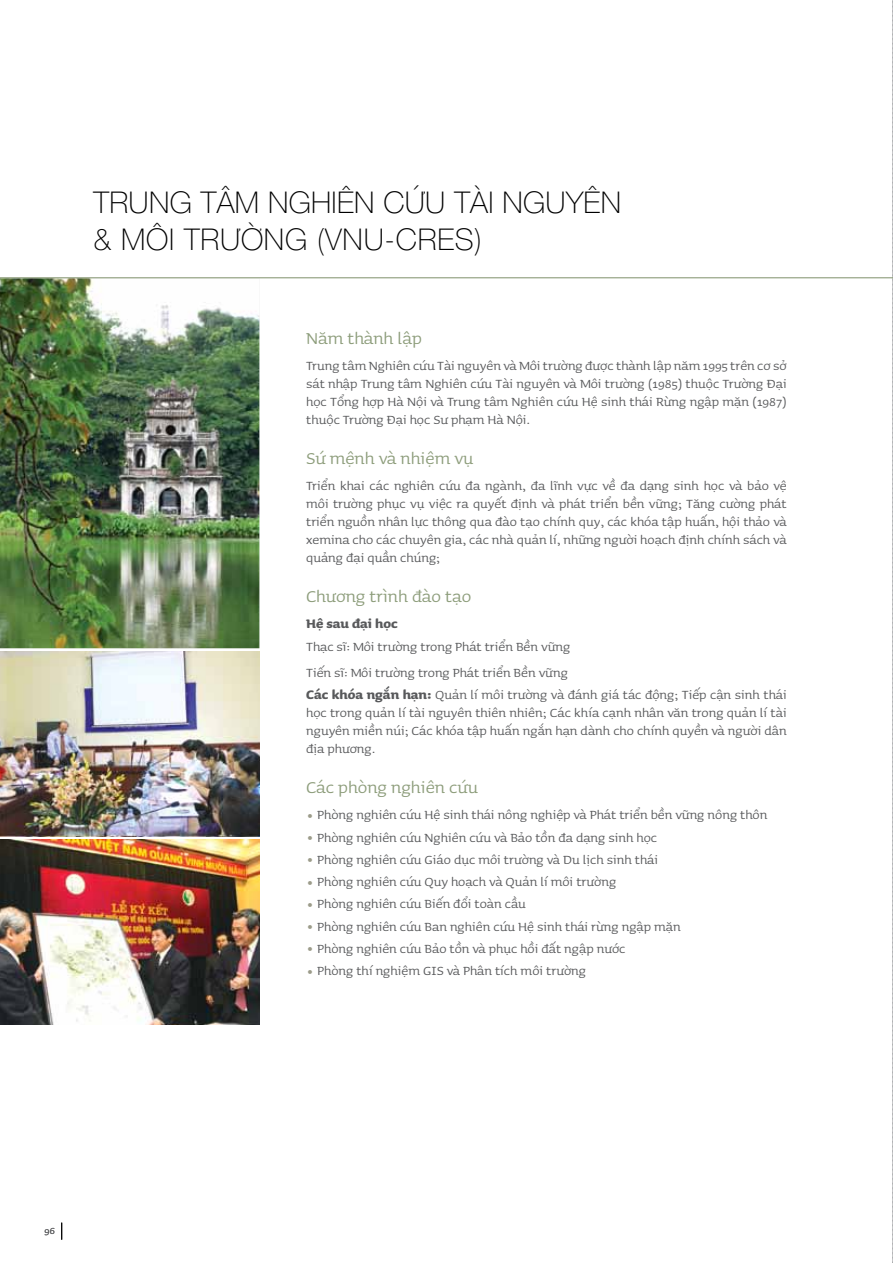
<style>
.page{position:relative;width:893px;height:1263px;background:#fff}
.page>*{position:absolute;margin:0;border:0;box-sizing:border-box;transform-origin:0 0}
.t1{font:30px/37.5px "Oxydesign HE35 Thin";letter-spacing:.01em;color:#000}
.t2{font:21px "Oxydesign SR";color:#8d9d7b}
.t3{font:15.75px/18px "Oxydesign SR";color:#58595b;text-align:justify}
.t4{font:15.75px "Oxydesign SR Bold";color:#58595b}
.t5{font:12px "Oxydesign SR";color:#58595b}
.s1{font-family:"Oxydesign SR Bold"}
</style>
<div class="page">
<svg style="left:892px;top:0;width:1px;height:1263px"></svg>
<svg style="left:61px;top:1222px;width:1px;height:18px"></svg>
<img style="left:0;top:278px;width:259px;height:370px">
<img style="left:0;top:651px;width:259px;height:185px">
<img style="left:0;top:840px;width:259px;height:185px">
<hr style="left:0;top:277px;width:893px;height:1px;background:#8d9d7b">
<h1 class="t1" style="left:94px;top:182px;width:529px">TRUNG TÂM NGHIÊN CỨU TÀI NGUYÊN &amp; MÔI TRƯỜNG (VNU-CRES)</h1>
<h2 class="t2" style="left:306px;top:326px;width:117px">Năm thành lập</h2>
<p class="t3" style="left:306px;top:357px;width:482px">Trung tâm Nghiên cứu Tài nguyên và Môi trường được thành lập năm 1995 trên cơ sở sát nhập Trung tâm Nghiên cứu Tài nguyên và Môi trường (1985) thuộc Trường Đại học Tổng hợp Hà Nội và Trung tâm Nghiên cứu Hệ sinh thái Rừng ngập mặn (1987) thuộc Trường Đại học Sư phạm Hà Nội.</p>
<h2 class="t2" style="left:306px;top:446px;width:169px">Sứ mệnh và nhiệm vụ</h2>
<p class="t3" style="left:306px;top:477px;width:482px">Triển khai các nghiên cứu đa ngành, đa lĩnh vực về đa dạng sinh học và bảo vệ môi trường phục vụ việc ra quyết định và phát triển bền vững; Tăng cường phát triển nguồn nhân lực thông qua đào tạo chính quy, các khóa tập huấn, hội thảo và xemina cho các chuyên gia, các nhà quản lí, những người hoạch định chính sách và quảng đại quần chúng;</p>
<h2 class="t2" style="left:306px;top:584px;width:167px">Chương trình đào tạo</h2>
<p class="t4" style="left:306px;top:613px;width:93px">Hệ sau đại học</p>
<p class="t3" style="left:306px;top:633px;width:266px;line-height:26.5px">Thạc sĩ: Môi trường trong Phát triển Bền vững<br>Tiến sĩ: Môi trường trong Phát triển Bền vững</p>
<p class="t3" style="left:306px;top:686px;width:482px"><span class="s1">Các khóa ngắn hạn:</span> Quản lí môi trường và đánh giá tác động; Tiếp cận sinh thái học trong quản lí tài nguyên thiên nhiên; Các khía cạnh nhân văn trong quản lí tài nguyên miền núi; Các khóa tập huấn ngắn hạn dành cho chính quyền và người dân địa phương.</p>
<h2 class="t2" style="left:306px;top:775px;width:173px">Các phòng nghiên cứu</h2>
<p class="t3" style="left:306px;top:806px;width:463px"><sub>•</sub> Phòng nghiên cứu Hệ sinh thái nông nghiệp và Phát triển bền vững nông thôn</p>
<p class="t3" style="left:306px;top:828px;width:352px"><sub>•</sub> Phòng nghiên cứu Nghiên cứu và Bảo tồn đa dạng sinh học</p>
<p class="t3" style="left:306px;top:850px;width:353px"><sub>•</sub> Phòng nghiên cứu Giáo dục môi trường và Du lịch sinh thái</p>
<p class="t3" style="left:306px;top:872px;width:312px"><sub>•</sub> Phòng nghiên cứu Quy hoạch và Quản lí môi trường</p>
<p class="t3" style="left:306px;top:895px;width:221px"><sub>•</sub> Phòng nghiên cứu Biến đổi toàn cầu</p>
<p class="t3" style="left:306px;top:917px;width:376px"><sub>•</sub> Phòng nghiên cứu Ban nghiên cứu Hệ sinh thái rừng ngập mặn</p>
<p class="t3" style="left:306px;top:939px;width:321px"><sub>•</sub> Phòng nghiên cứu Bảo tồn và phục hồi đất ngập nước</p>
<p class="t3" style="left:306px;top:961px;width:281px"><sub>•</sub> Phòng thí nghiệm GIS và Phân tích môi trường</p>
<p class="t5" style="left:45px;top:1224px;width:12px">96</p>
</div>
